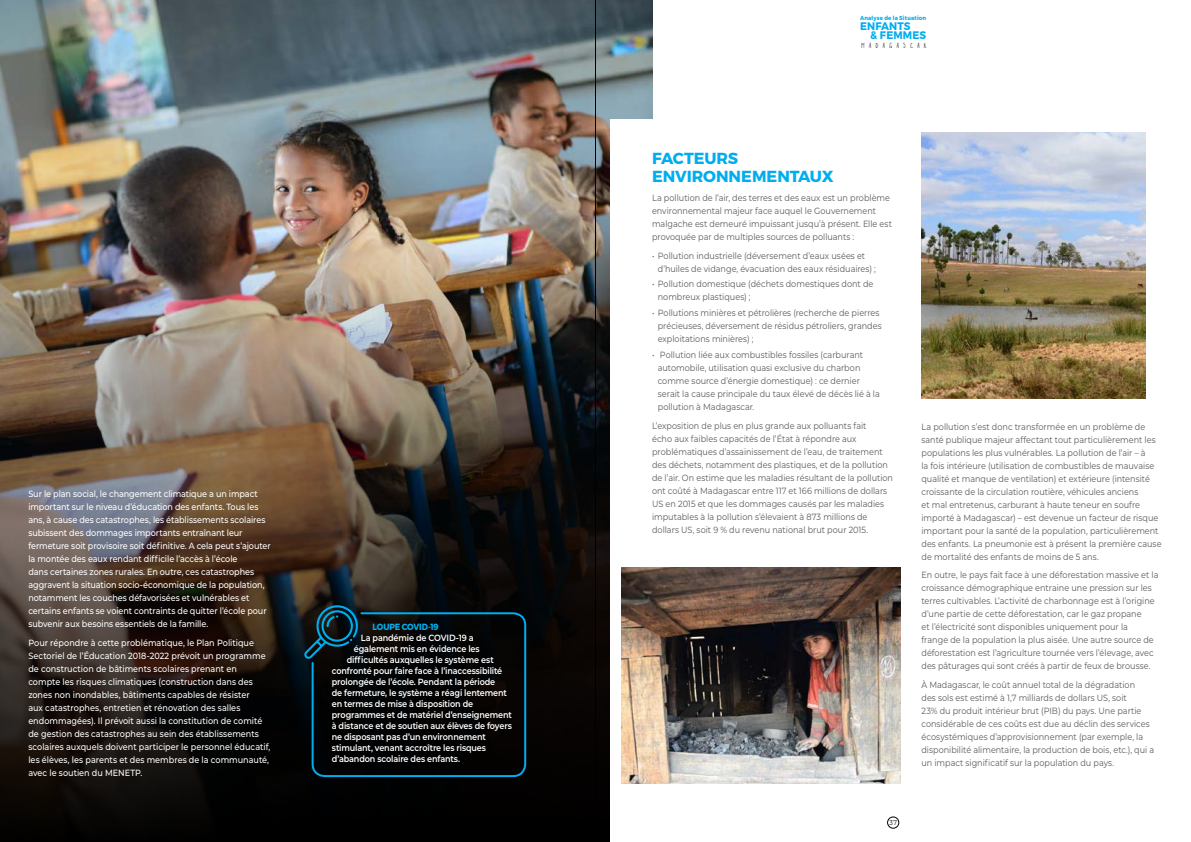
<style>
.page{position:relative;width:1191px;height:842px;background:#fff}
.page>*{position:absolute;margin:0;border:0;box-sizing:border-box;transform-origin:0 0}
.t1{font:700 16px/18px "Montserrat";letter-spacing:-.01em;color:#00aeef}
.t2{font:700 10.9px/8.6px "Montserrat";letter-spacing:.015em;color:#00aeef;scale:.94 1}
.t3{font:9px/13px "Montserrat";color:#58595b;scale:.9 1}
.t4{font:500 9px/13px "Montserrat";letter-spacing:-.005em;color:#fff;scale:.9 1}
.t5{font:600 9px "Montserrat";letter-spacing:-.015em;color:#fff;scale:.9 1}
.t6{font:700 9px "Montserrat";letter-spacing:-.02em;color:#00aeef;scale:.9 1}
.t7{font:7px "Montserrat";color:#000;scale:.88 1}
.t8{font:6px "Super Fantastic";letter-spacing:.755em;color:#000}
.t9{font:700 5.8px "Montserrat";letter-spacing:.025em;color:#00aeef;scale:.94 1}
</style>
<div class="page">
<img style="left:0;top:0;width:652px;height:232px">
<img style="left:0;top:232px;width:610px;height:610px">
<svg style="left:304px;top:603px;width:223px;height:175px;background:#050d10"></svg>
<div style="left:610px;top:119px;width:293px;height:723px;background:#fff"></div>
<img style="left:921px;top:133px;width:224px;height:265px">
<img style="left:621px;top:568px;width:279px;height:215px">
<div style="left:887px;top:817px;width:12px;height:11px;border:1px solid #000;border-radius:50%"></div>
<hr style="left:595px;top:0;width:1px;height:842px;background:#000">
<p class="t4" style="left:28px;top:487px;width:271px">Sur le plan social, le changement climatique a un impact important sur le niveau d’éducation des enfants. Tous les ans, à cause des catastrophes, les établissements scolaires subissent des dommages importants entraînant leur fermeture soit provisoire soit définitive. A cela peut s’ajouter la montée des eaux rendant difficile l’accès à l’école<br>dans certaines zones rurales. En outre, ces catastrophes aggravent la situation socio-économique de la population, notamment les couches défavorisées et vulnérables et certains enfants se voient contraints de quitter l’école pour subvenir aux besoins essentiels de la famille.</p>
<p class="t4" style="left:28px;top:636px;width:270px">Pour répondre à cette problématique, le Plan Politique Sectoriel de l’Éducation 2018-2022 prévoit un programme de construction de bâtiments scolaires prenant en compte les risques climatiques (construction dans des zones non inondables, bâtiments capables de résister<br>aux catastrophes, entretien et rénovation des salles endommagées). Il prévoit aussi la constitution de comité de gestion des catastrophes au sein des établissements scolaires auxquels doivent participer le personnel éducatif, les élèves, les parents et des membres de la communauté, avec le soutien du MENETP.</p>
<p class="t6" style="left:373px;top:622px;width:46px">LOUPE COVID</p>
<p class="t6" style="left:428px;top:622px;width:13px">-19</p>
<p class="t5" style="left:361px;top:632px;width:127px">La pandémie de COVID-19 a</p>
<p class="t5" style="left:354px;top:643px;width:141px">également mis en évidence les</p>
<p class="t5" style="left:347px;top:654px;width:165px">difficultés auxquelles le système est</p>
<p class="t5" style="left:332px;top:665px;width:191px">confronté pour faire face à l’inaccessibilité</p>
<p class="t5" style="left:332px;top:676px;width:183px">prolongée de l’école. Pendant la période</p>
<p class="t5" style="left:332px;top:687px;width:196px">de fermeture, le système a réagi lentement</p>
<p class="t5" style="left:332px;top:698px;width:158px">en termes de mise à disposition de</p>
<p class="t5" style="left:332px;top:709px;width:201px">programmes et de matériel d’enseignement</p>
<p class="t5" style="left:332px;top:720px;width:201px">à distance et de soutien aux élèves de foyers</p>
<p class="t5" style="left:332px;top:731px;width:173px">ne disposant pas d’un environnement</p>
<p class="t5" style="left:332px;top:742px;width:173px">stimulant, venant accroître les risques</p>
<p class="t5" style="left:332px;top:753px;width:144px">d’abandon scolaire des enfants.</p>
<p class="t9" style="left:860px;top:15px;width:72px">ANALYSE DE LA SITUATION</p>
<p class="t2" style="left:870px;top:22px;width:53px;text-indent:-10px">ENFANTS &amp; FEMMES</p>
<p class="t8" style="left:861px;top:42px;width:66px">MADAGASCAR</p>
<h1 class="t1" style="left:652px;top:150px;width:183px;text-indent:32px">TEURS<br>ENVIRONNEMENTAUX</h1>
<p class="t3" style="left:652px;top:191px;width:268px">La pollution de l’air, des terres et des eaux est un problème environnemental majeur face auquel le Gouvernement malgache est demeuré impuissant jusqu’à présent. Elle est provoquée par de multiples sources de polluants :</p>
<p class="t3" style="left:658px;top:249px;width:244px;text-indent:-6px">• Pollution industrielle (déversement d’eaux usées et d’huiles de vidange, évacuation des eaux résiduaires) ;</p>
<p class="t3" style="left:658px;top:277px;width:241px;text-indent:-6px">• Pollution domestique (déchets domestiques dont de nombreux plastiques) ;</p>
<p class="t3" style="left:658px;top:306px;width:250px;text-indent:-6px">• Pollutions minières et pétrolières (recherche de pierres précieuses, déversement de résidus pétroliers, grandes exploitations minières) ;</p>
<p class="t3" style="left:658px;top:348px;width:248px;text-indent:-6px">• Pollution liée aux combustibles fossiles (carburant automobile, utilisation quasi exclusive du charbon comme source d’énergie domestique) : ce dernier serait la cause principale du taux élevé de décès lié à la pollution à M adagascar.</p>
<p class="t3" style="left:652px;top:419px;width:269px">L’exposition de plus en plus grande aux polluants fait<br>écho aux faibles capacités de l’État à répondre aux problématiques d’assainissement de l’eau, de traitement des déchets, notamment des plastiques, et de la pollution de l’air. On estime que les maladies résultant de la pollution ont coûté à Madagascar entre 117 et 166 millions de dollars US en 2015 et que les dommages causés par les maladies imputables à la pollution s’élevaient à 873 millions de dollars US, soit 9 % du revenu national brut pour 2015.</p>
<p class="t3" style="left:921px;top:420px;width:268px">La pollution s’est donc transformée en un problème de santé publique majeur affectant tout particulièrement les populations les plus vulnérables. La pollution de l’air – à<br>la fois intérieure (utilisation de combustibles de mauvaise qualité et manque de ventilation) et extérieure (intensité croissante de la circulation routière, véhicules anciens<br>et mal entretenus, carburant à haute teneur en soufre importé à M adagascar) – est devenue un facteur de risque important pour la santé de la population, particulièrement des enfants. La pneumonie est à présent la première cause de mortalité des enfants de moins de 5 ans.</p>
<p class="t3" style="left:921px;top:568px;width:265px">E n outre, le pays fait face à une déforestation massive et la croissance démographique entraine une pression sur les terres cultivables. L’activité de charbonnage est à l’origine d’une partie de cette déforestation, car le gaz propane<br>et l’électricité sont disponibles uniquement pour la<br>frange de la population la plus aisée. U ne autre source de déforestation est l’agriculture tournée vers l’élevage, avec des pâturages qui sont créés à partir de feux de brousse.</p>
<p class="t3" style="left:921px;top:678px;width:260px">À Madagascar, le coût annuel total de la dégradation<br>des sols est estimé à 1,7 milliards de dollars US, soit<br>23% du produit intérieur brut (PIB) du pays. U ne partie considérable de ces coûts est due au déclin des services écosystémiques d’approvisionnement (par exemple, la disponibilité alimentaire, la production de bois, etc.), qui a un impact significatif sur la population du pays.</p>
<h1 class="t1" style="left:652px;top:150px;width:12px">FAC</h1>
<p class="t7" style="left:889px;top:817px;width:10px">37</p>
</div>
